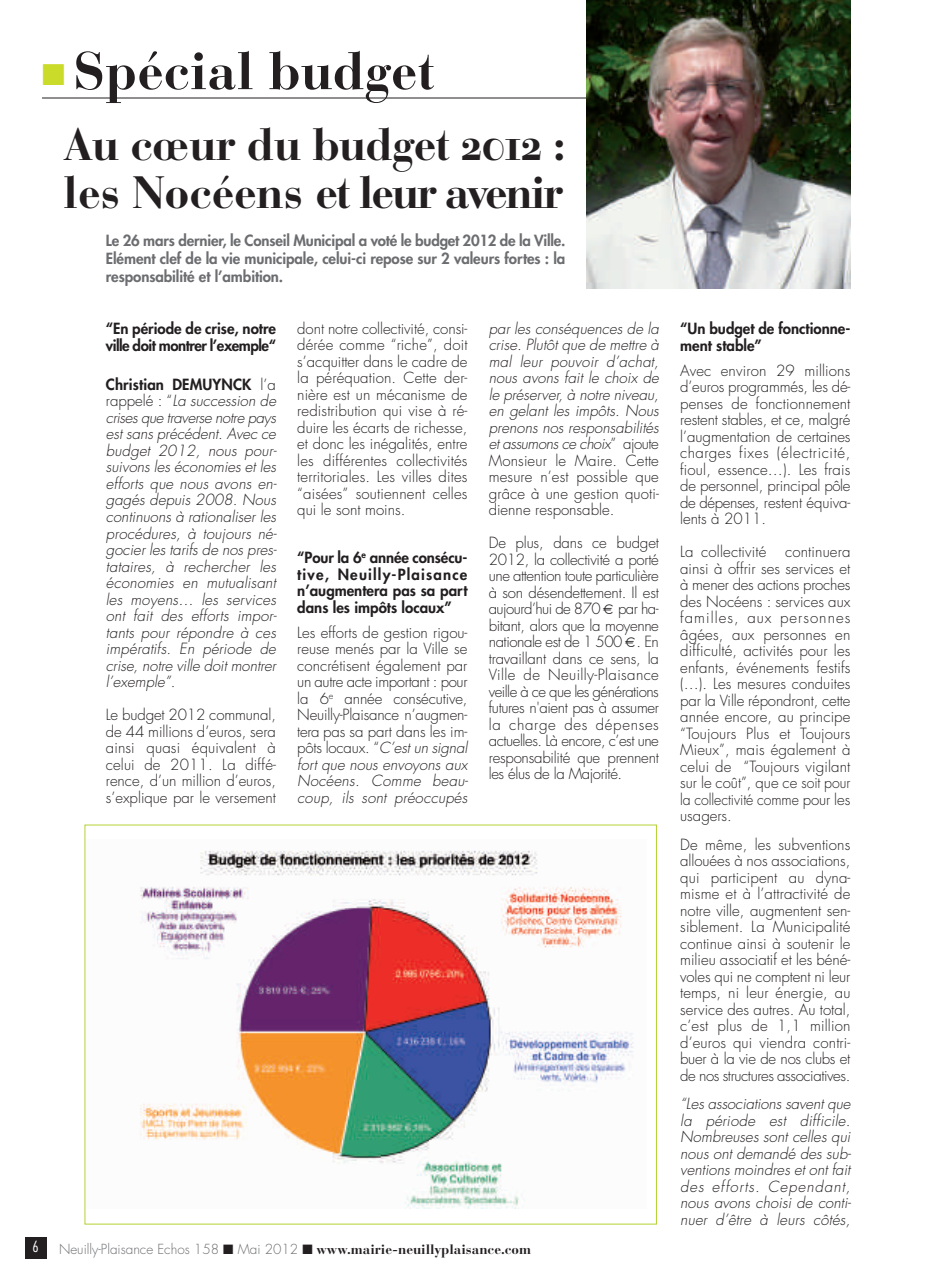
<style>
.page{position:relative;width:935px;height:1275px;background:#fff}
.page>*{position:absolute;margin:0;border:0;box-sizing:border-box;transform-origin:0 0}
.t1{font:52.5px "Bauer Bodoni Bold Os F";color:#231f20}
.t2{font:45px/48px "Bauer Bodoni Bold Os F";letter-spacing:-.02em;color:#231f20}
.t3{font:300 15px/16.5px "Futura";letter-spacing:-.005em;color:#231f20;text-align:justify}
.t4{font:italic 300 15px/16.5px "Futura";letter-spacing:.01em;color:#231f20}
.t5{font:800 15px/18px "Futura";letter-spacing:-.005em;color:#6c6d70;text-align:justify}
.t6{font:800 15px/16.5px "Futura";color:#231f20;text-align:justify}
.t7{font:800 15px/16.5px "Futura";letter-spacing:-.03em;color:#231f20}
.t8{font:300 condensed 15px "Futura";color:#fff}
.t9{font:300 13.5px "Futura";color:#6c6d70}
.s1{color:#cadb2a}
.s2{font-weight:800;font-style:normal}
.s3{font-style:normal}
.s4{font-style:italic}
.s5{color:#231f20}
.s6{font-family:"Bauer Bodoni Bold Os F";font-weight:400;color:#231f20}
</style>
<div class="page">
<hr style="left:42px;top:98px;width:765px;height:1px;background:#231f20">
<div style="left:25px;top:1237px;width:21px;height:21px;background:#231f20"></div>
<img style="left:586px;top:0;width:264px;height:289px">
<img style="left:140px;top:850px;width:494px;height:358px">
<h1 class="t1" style="left:42px;top:51px;width:394px"><span class="s1">■</span> Spécial budget</h1>
<h2 class="t2" style="left:63px;top:126px;width:504px">Au cœur du budget 2012 : les Nocéens et leur avenir</h2>
<p class="t5" style="left:106px;top:233px;width:461px">Le 26 mars dernier, le Conseil Municipal a voté le budget 2012 de la Ville.<br>Elément clef de la vie municipale, celui-ci repose sur 2 valeurs fortes : la responsabilité et l’ambition.</p>
<p class="t7" style="left:106px;top:321px;width:172px">“En période de crise, notre ville doit montrer l’exemple“</p>
<p class="t4" style="left:106px;top:377px;width:174px"><span class="s2">Christian DEMUYNCK</span> <span class="s3">l’a ra p pe l é : “</span> La succession de crisesque traverse notre pays est sans précédent. Avec ce budget 2012, nous pour&shy;suivons les économies et les efforts que nous avons en&shy;gagés depuis 2008. Nous continuons à rationaliser les procédures, à toujours né&shy;gocier les tarifs de nos pres&shy;tataires, à rechercher les économies en mutualisant les moyens… les services ont fait des efforts impor&shy;tants pour répondre à ces impératifs. En période de crise, notre ville doit montrer l’exemple”<span class="s3">.</span></p>
<p class="t3" style="left:106px;top:707px;width:172px">Le budget 2012 communal, de 44 millions d’euros, sera ainsi quasi équivalent à celui de 2011. La diffé&shy;rence, d’un million d’euros, s’explique par le versement</p>
<p class="t3" style="left:297px;top:321px;width:172px">dont notre collectivité, consi&shy;dérée comme “riche”, doit s’acquitter dans le cadre de la péréquation. Cette der&shy;nière est un mécanisme de redistribution qui vise à ré&shy;duire les écarts de richesse, et donc les inégalités, entre les différentes collectivités territoriales. Les villes dites “aisées” soutiennent celles qui le sont moins.</p>
<p class="t6" style="left:297px;top:550px;width:172px">“Pour la 6<sup>e</sup> année consécu&shy;tive, Neuilly-Plaisance n’augmentera pas sa part dans les impôts locaux”</p>
<p class="t3" style="left:297px;top:625px;width:174px;text-align:left">Les efforts de gestion rigou&shy;reuse menés par la Ville se concrétisent également par un autre acte important : pour la 6<sup>e</sup> année consécutive,<br>Neuilly-Plaisance n’augmen&shy;tera pas sa part dans les im&shy;pôts locaux. “<span class="s4">C’est un signal fort que nous envoyons aux<br>Nocéens. Comme beau&shy;coup, ils sont préoccupés</span></p>
<p class="t4" style="left:488px;top:321px;width:174px">par les conséquences de la crise. Plutôt que de mettre à mal leur pouvoir d’achat, nous avons fait le choix de le préserver, à notre niveau, en gelant les impôts. Nous prenons nos responsabilités etassumonsce choix<span class="s3">” a j o u te<br>Monsieur le Maire. Cette mesure n’est possible que grâce à une gestion quoti&shy;dienne responsable.</span></p>
<p class="t3" style="left:488px;top:536px;width:172px">De plus, dans ce budget 2012, la collectivité a porté une attention toute particulière à son désendettement. Il est aujourd’hui de 870 par ha&shy;bitant, alors que la moyenne nationale est de 1 500 . En travaillant dans ce sens, la Ville de Neuilly-Plaisance veille à ce que les générations futures n'aient pas à assumer la charge des dépenses actuelles. Là encore, c’est une responsabilité que prennent les élus de la Majorité.</p>
<p class="t8" style="left:33px;top:1240px;width:8px">6</p>
<p class="t9" style="left:59px;top:1242px;width:473px">Neuilly-Plaisance Echos 158 <span class="s5">■</span> Mai 2012 <span class="s5">■</span> <span class="s6">www.mairie-neuillyplaisance.com</span></p>
<p class="t6" style="left:680px;top:321px;width:172px">“Un budget de fonctionne&shy;ment stable”</p>
<p class="t3" style="left:680px;top:363px;width:172px">Avec environ 29 millions d’euros programmés, les dé&shy;penses de fonctionnement restent stables, et ce, malgré l’augmentation de certaines charges fixes (électricité, fioul, essence…). Les frais de personnel, principal pôle de dépenses, restent équiva&shy;lents à 2011.</p>
<p class="t3" style="left:680px;top:544px;width:172px">La collectivité continuera ainsi à offrir ses services et à mener des actions proches des Nocéens : services aux familles, aux personnes âgées, aux personnes en difficulté, activités pour les enfants, événements festifs (…). Les mesures conduites par la Ville répondront, cette année encore, au principe “Toujours Plus et Toujours Mieux”, mais également à celui de “Toujours vigilant sur le coût”, que ce soit pour la collectivité comme pour les usagers.</p>
<p class="t3" style="left:680px;top:837px;width:172px">De même, les subventions allouées à nos associations, qui participent au dyna&shy;misme et à l’attractivité de notre ville, augmentent sen&shy;siblement. La Municipalité continue ainsi à soutenir le milieu associatif et les béné&shy;voles qui ne comptent ni leur temps, ni leur énergie, au service des autres. Au total, c’est plus de 1,1 million d’euros qui viendra contri&shy;buer à la vie de nos clubs et de nos structures associatives.</p>
<p class="t4" style="left:680px;top:1096px;width:174px;text-align:justify">“Les associations savent que la période est difficile.<br>Nombreuses sont celles qui nous ont demandé des sub&shy;ventions moindres et ont fait des efforts. Cependant, nous avons choisi de conti&shy;nuer d’être à leurs côtés,</p>
</div>
